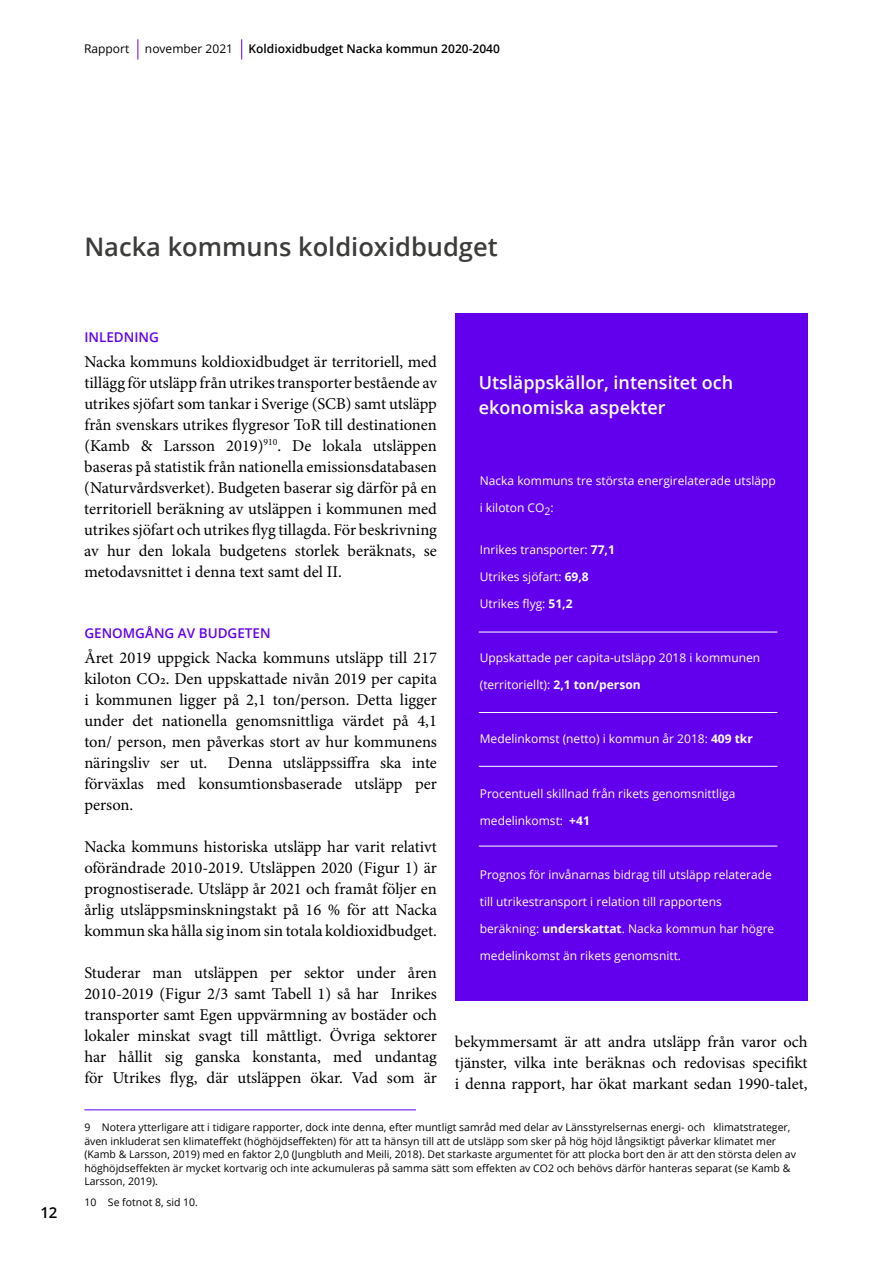
<style>
.page{position:relative;width:893px;height:1263px;background:#fff}
.page>*{position:absolute;margin:0;border:0;box-sizing:border-box;transform-origin:0 0}
.t1{font:600 25.5px "Open Sans";color:#3c3c3b}
.t2{font:600 18px/25.5px "Open Sans";color:#fff}
.t3{font:16.5px/21px "Minion Pro";color:#000;text-align:justify}
.t4{font:600 15px "Open Sans";color:#000}
.t5{font:600 13.5px "Open Sans";color:#6200ee}
.t6{font:12px "Open Sans";color:#fff}
.t7{font:600 12px "Open Sans";color:#000}
.t8{font:12px "Open Sans";color:#000}
.t9{font:10.5px/13.5px "Open Sans";color:#000}
.s1{font-weight:700}
</style>
<div class="page">
<svg style="left:137px;top:39px;width:1px;height:21px"></svg>
<svg style="left:241px;top:39px;width:1px;height:21px"></svg>
<hr style="left:84px;top:1109px;width:332px;height:1px;background:#6200ee">
<div style="left:455px;top:313px;width:353px;height:688px;background:#6200ee"></div>
<hr style="left:479px;top:712px;width:298px;height:1px;background:#fff">
<hr style="left:479px;top:632px;width:298px;height:1px;background:#fff">
<hr style="left:479px;top:846px;width:298px;height:1px;background:#fff">
<hr style="left:479px;top:766px;width:298px;height:1px;background:#fff">
<p class="t8" style="left:84px;top:40px;width:47px">Rapport</p>
<p class="t8" style="left:145px;top:40px;width:90px">november 2021</p>
<p class="t7" style="left:249px;top:40px;width:253px">Koldioxidbudget Nacka kommun 2020-2040</p>
<h1 class="t1" style="left:84px;top:229px;width:415px">Nacka kommuns koldioxidbudget</h1>
<p class="t4" style="left:40px;top:1202px;width:19px">12</p>
<p class="t5" style="left:84px;top:328px;width:76px">INLEDNING</p>
<p class="t3" style="left:84px;top:351px;width:354px">Nacka kommuns koldioxidbudget är territoriell, med tillägg för utsläpp från utrikes transporter bestående av utrikes sjöfart som tankar i Sverige (SCB) samt utsläpp från svenskars utrikes flygresor ToR till destinationen (Kamb &amp; Larsson 2019)<sup>910</sup>. De lokala utsläppen baseras på statistik från nationella emissionsdatabasen (Naturvårdsverket). Budgeten baserar sig därför på en territoriell beräkning av utsläppen i kommunen med utrikes sjöfart och utrikes flyg tillagda. För beskrivning av hur den lokala budgetens storlek beräknats, se metodavsnittet i denna text samt del II.</p>
<p class="t2" style="left:479px;top:369px;width:256px">Utsläppskällor, intensitet och ekonomiska aspekter</p>
<p class="t6" style="left:480px;top:473px;width:297px">Nacka kommuns tre största energirelaterade utsläpp</p>
<p class="t6" style="left:480px;top:500px;width:75px">i kiloton CO<sub>2</sub>:</p>
<p class="t6" style="left:480px;top:542px;width:137px">Inrikes transporter: <span class="s1">77,1</span></p>
<p class="t6" style="left:480px;top:569px;width:111px">Utrikes sjöfart: <span class="s1">69,8</span></p>
<p class="t6" style="left:480px;top:596px;width:94px">Utrikes flyg: <span class="s1">51,2</span></p>
<p class="t5" style="left:84px;top:624px;width:188px">GENOMGÅNG AV BUDGETEN</p>
<p class="t3" style="left:84px;top:647px;width:354px">Året 2019 uppgick Nacka kommuns utsläpp till 217 kiloton CO2. Den uppskattade nivån 2019 per capita i kommunen ligger på 2,1 ton/person. Detta ligger under det nationella genomsnittliga värdet på 4,1 ton/ person, men påverkas stort av hur kommunens näringsliv ser ut.</p>
<p class="t6" style="left:480px;top:650px;width:282px">Uppskattade per capita-utsläpp 2018 i kommunen</p>
<p class="t6" style="left:480px;top:677px;width:162px">(territoriellt): <span class="s1">2,1 ton/person</span></p>
<p class="t6" style="left:480px;top:731px;width:274px">Medelinkomst (netto) i kommun år 2018: <span class="s1">409 tkr</span></p>
<p class="t3" style="left:84px;top:752px;width:354px;text-indent:144px">Denna utsläppssiffra ska inte förväxlas med konsumtionsbaserade utsläpp per person.</p>
<p class="t3" style="left:84px;top:836px;width:354px">Nacka kommuns historiska utsläpp har varit relativt oförändrade 2010-2019. Utsläppen 2020 (Figur 1) är prognostiserade. Utsläpp år 2021 och framåt följer en årlig utsläppsminskningstakt på 16 % för att Nacka kommun ska hålla sig inom sin totala koldioxidbudget.</p>
<p class="t3" style="left:84px;top:962px;width:354px">Studerar man utsläppen per sektor under åren 2010-2019 (Figur 2/3 samt Tabell 1) så har Inrikes transporter samt Egen uppvärmning av bostäder och lokaler minskat svagt till måttligt. Övriga sektorer har hållit sig ganska konstanta, med undantag för Utrikes flyg, där utsläppen ökar. Vad som är</p>
<p class="t9" style="left:84px;top:1120px;width:713px">9 Notera ytterligare att i tidigare rapporter, dock inte denna, efter muntligt samråd med delar av Länsstyrelsernas energi- och klimatstrateger, även inkluderat sen klimateffekt (höghöjdseffekten) för att ta hänsyn till att de utsläpp som sker på hög höjd långsiktigt påverkar klimatet mer (Kamb &amp; Larsson, 2019) med en faktor 2,0 (Jungbluth and Meili, 2018). Det starkaste argumentet för att plocka bort den är att den största delen av höghöjdseffekten är mycket kortvarig och inte ackumuleras på samma sätt som effekten av CO2 och behövs därför hanteras separat (se Kamb &amp; Larsson, 2019).</p>
<p class="t9" style="left:84px;top:1195px;width:115px">10 Se fotnot 8, sid 10.</p>
<p class="t6" style="left:480px;top:785px;width:257px">Procentuell skillnad från rikets genomsnittliga</p>
<p class="t6" style="left:480px;top:812px;width:112px">medelinkomst: <span class="s1">+41</span></p>
<p class="t6" style="left:480px;top:866px;width:293px">Prognos för invånarnas bidrag till utsläpp relaterade</p>
<p class="t6" style="left:480px;top:893px;width:243px">till utrikestransport i relation till rapportens</p>
<p class="t6" style="left:480px;top:920px;width:296px">beräkning: <span class="s1">underskattat</span>. Nacka kommun har högre</p>
<p class="t6" style="left:480px;top:947px;width:203px">medelinkomst än rikets genomsnitt.</p>
<p class="t3" style="left:455px;top:1031px;width:354px">bekymmersamt är att andra utsläpp från varor och tjänster, vilka inte beräknas och redovisas specifikt i denna rapport, har ökat markant sedan 1990-talet,</p>
</div>
